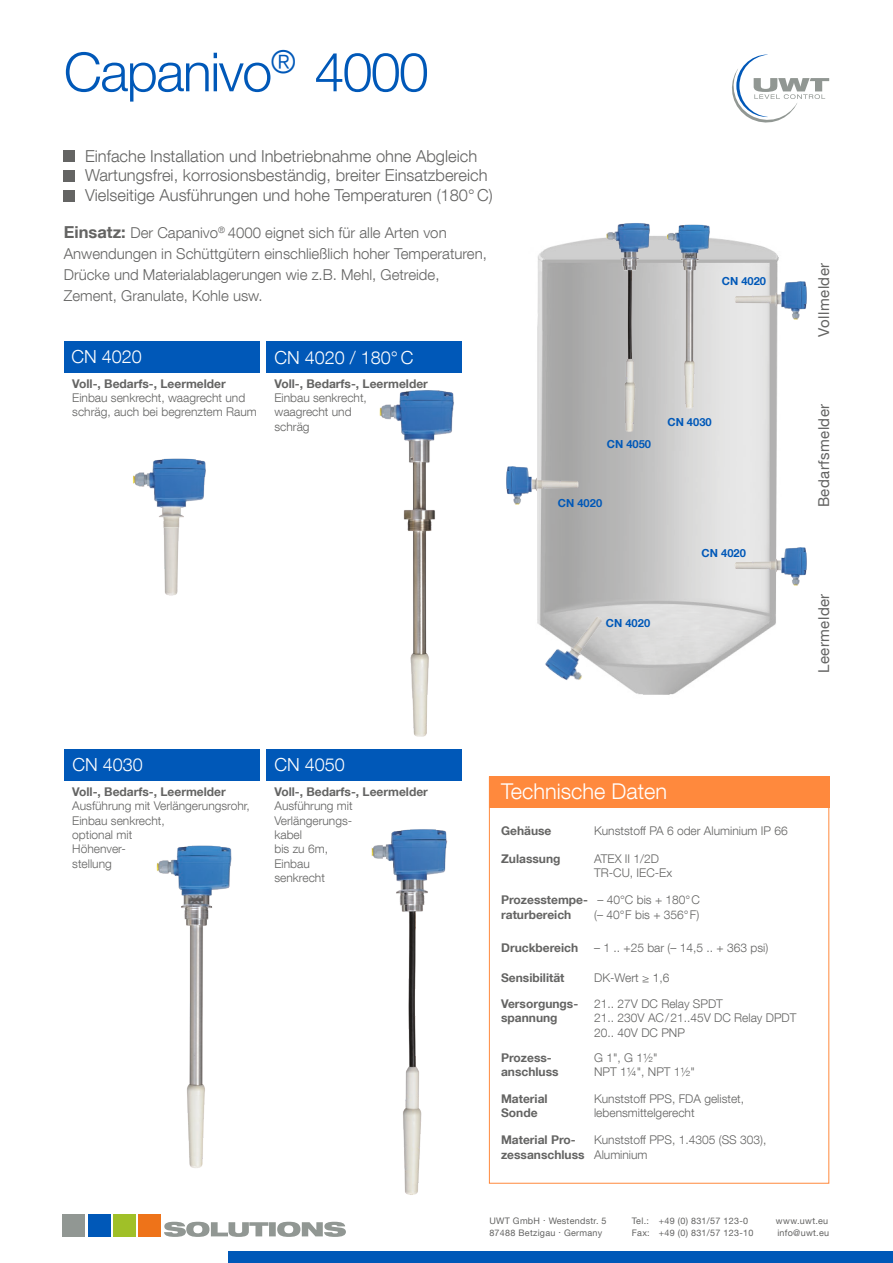
<style>
.page{position:relative;width:893px;height:1263px;background:#fff}
.page>*{position:absolute;margin:0;border:0;box-sizing:border-box;transform-origin:0 0}
.t1{font:300 54px "Helvetica Neue LT Com";letter-spacing:-.03em;color:#0058b8}
.t2{font:300 21.75px "Helvetica Neue LT Com";color:#fff}
.t3{font:300 18px "Helvetica Neue LT Com";color:#fff}
.t4{font:300 16.5px/19.8px "Helvetica Neue LT Com";color:#646463}
.t5{font:300 15px/21px "Helvetica Neue LT Com";color:#646463}
.t6{font:15px "Helvetica Neue LT Com";letter-spacing:.03em;color:#646463}
.t7{font:300 12px/14.4px "Helvetica Neue LT Com";color:#646463}
.t8{font:700 12px/14.4px "Helvetica Neue LT Com";color:#646463}
.t9{font:700 11.1px "Helvetica Neue LT Com";color:#0058b8}
.t10{font:9px "Helvetica Neue LT Com";letter-spacing:.03em;color:#646463}
.s1{font-weight:700;font-size:16.5px}
.s2{font-weight:300}
.s3{font-family:"Helvetica Neue LTCYR"}
.s4{font-weight:700}
</style>
<div class="page">
<svg style="left:732px;top:55px;width:97px;height:68px"></svg>
<img style="left:379px;top:390px;width:75px;height:347px">
<img style="left:156px;top:845px;width:76px;height:323px">
<img style="left:371px;top:829px;width:77px;height:366px">
<div style="left:63px;top:1215px;width:22px;height:22px;background:#919793"></div>
<div style="left:88px;top:1215px;width:22px;height:22px;background:#0058b8"></div>
<div style="left:113px;top:1215px;width:23px;height:22px;background:#a0c028"></div>
<div style="left:139px;top:1215px;width:22px;height:22px;background:#ee7319"></div>
<svg style="left:164px;top:1222px;width:182px;height:15px"></svg>
<div style="left:228px;top:1251px;width:665px;height:12px;background:#0058b8"></div>
<div style="left:489px;top:776px;width:340px;height:31px;background:#ff893d"></div>
<img style="left:537px;top:238px;width:242px;height:457px">
<img style="left:728px;top:270px;width:79px;height:56px">
<img style="left:728px;top:535px;width:79px;height:56px">
<img style="left:537px;top:593px;width:87px;height:101px">
<img style="left:506px;top:454px;width:78px;height:56px">
<img style="left:659px;top:224px;width:59px;height:191px">
<img style="left:601px;top:223px;width:58px;height:213px">
<img style="left:132px;top:458px;width:74px;height:138px">
<div style="left:64px;top:341px;width:195px;height:31px;background:#0058b8"></div>
<div style="left:64px;top:749px;width:195px;height:31px;background:#0058b8"></div>
<div style="left:266px;top:341px;width:195px;height:31px;background:#0058b8"></div>
<div style="left:266px;top:749px;width:195px;height:31px;background:#0058b8"></div>
<div style="left:64px;top:150px;width:11px;height:12px;background:#646463"></div>
<div style="left:64px;top:170px;width:11px;height:11px;background:#646463"></div>
<div style="left:64px;top:190px;width:11px;height:11px;background:#646463"></div>
<h1 class="t1" style="left:64px;top:39px;width:367px">Capanivo<sup>®</sup> 4000</h1>
<h3 class="t4" style="left:85px;top:146px;width:409px">Einfache Installation und Inbetriebnahme ohne Abgleich<br>Wartungsfrei, korrosionsbeständig, breiter Einsatzbereich<br>Vielseitige Ausführungen und hohe Temperaturen (180° C)</h3>
<p class="t5" style="left:64px;top:222px;width:425px"><span class="s1">Einsatz:</span> Der Capanivo<sup>®</sup> 4000 eignet sich für alle Arten von Anwendungen in Schüttgütern einschließlich hoher Temperaturen, Drücke und Materialablagerungen wie z.B. Mehl, Getreide, Zement, Granulate, Kohle usw.</p>
<h3 class="t3" style="left:71px;top:346px;width:72px">CN 4020</h3>
<p class="t8" style="left:72px;top:376px;width:155px">Voll-, Bedarfs-, Leermelder</p>
<p class="t7" style="left:72px;top:390px;width:186px">Einbau senkrecht, waagrecht und schräg, auch bei begrenztem Raum</p>
<h3 class="t3" style="left:274px;top:347px;width:140px">CN 4020 / 180° C</h3>
<p class="t8" style="left:274px;top:376px;width:155px">Voll-, Bedarfs-, Leermelder</p>
<p class="t7" style="left:274px;top:390px;width:94px">Einbau senkrecht, waagrecht und schräg</p>
<p class="t9" style="left:722px;top:274px;width:46px">CN 4020</p>
<p class="t9" style="left:607px;top:437px;width:46px">CN 4050</p>
<p class="t9" style="left:667px;top:415px;width:46px">CN 4030</p>
<p class="t9" style="left:558px;top:496px;width:46px">CN 4020</p>
<p class="t9" style="left:702px;top:545px;width:46px">CN 4020</p>
<p class="t9" style="left:606px;top:616px;width:46px">CN 4020</p>
<p class="t6" style="left:815px;top:336px;width:75px;rotate:-90deg">Vollmelder</p>
<p class="t6" style="left:815px;top:507px;width:105px;rotate:-90deg">Bedarfsmelder</p>
<p class="t6" style="left:815px;top:673px;width:81px;rotate:-90deg">Leermelder</p>
<h3 class="t3" style="left:72px;top:754px;width:72px">CN 4030</h3>
<p class="t8" style="left:72px;top:784px;width:155px">Voll-, Bedarfs-, Leermelder</p>
<p class="t7" style="left:72px;top:798px;width:179px">Ausführung mit Verlängerungsrohr,<br>Einbau senkrecht,<br>optional mit<br>Höhenver-<br>stellung</p>
<h3 class="t3" style="left:274px;top:754px;width:72px">CN 4050</h3>
<p class="t8" style="left:274px;top:784px;width:155px">Voll-, Bedarfs-, Leermelder</p>
<p class="t7" style="left:274px;top:798px;width:80px">Ausführung mit<br>Verlängerungs&shy;kabel<br>bis zu 6m,<br>Einbau senkrecht</p>
<h2 class="t2" style="left:501px;top:778px;width:167px">Technische Daten</h2>
<p class="t8" style="left:501px;top:823px;width:52px">Gehäuse</p>
<p class="t7" style="left:594px;top:823px;width:195px">Kunststoff PA 6 oder Aluminium IP 66</p>
<p class="t8" style="left:501px;top:851px;width:61px">Zulassung</p>
<p class="t7" style="left:594px;top:851px;width:80px">ATEX II 1/2D<br>TR-CU, IEC-Ex</p>
<p class="t8" style="left:501px;top:892px;width:200px">Prozesstempe- <span class="s2">– 40°C bis + 180°C </span>raturbereich</p>
<p class="t7" style="left:594px;top:907px;width:107px">(– 40°F bis + 356°F)</p>
<p class="t8" style="left:501px;top:940px;width:79px">Druckbereich</p>
<p class="t7" style="left:594px;top:940px;width:176px">– 1 .. +25 bar (– 14,5 .. + 363 psi)</p>
<p class="t8" style="left:501px;top:970px;width:65px">Sensibilität</p>
<p class="t7" style="left:594px;top:970px;width:77px">DK-Wert <span class="s3">≥ 1,6</span></p>
<p class="t8" style="left:501px;top:996px;width:79px">Versorgungs-</p>
<p class="t7" style="left:594px;top:996px;width:130px">21.. 27V DC Relay SPDT</p>
<p class="t8" style="left:501px;top:1010px;width:58px">spannung</p>
<p class="t7" style="left:594px;top:1010px;width:204px">21.. 230V AC/21..45V DC Relay DPDT<br>20.. 40V DC PNP</p>
<p class="t8" style="left:501px;top:1050px;width:52px">Prozess-</p>
<p class="t7" style="left:594px;top:1050px;width:65px">G 1", G 1½"</p>
<p class="t8" style="left:501px;top:1064px;width:59px">anschluss</p>
<p class="t7" style="left:594px;top:1064px;width:102px">NPT 1¼", NPT 1½"</p>
<p class="t8" style="left:501px;top:1091px;width:48px">Material</p>
<p class="t7" style="left:594px;top:1091px;width:152px">Kunststoff PPS, FDA gelistet,</p>
<p class="t8" style="left:501px;top:1105px;width:38px">Sonde</p>
<p class="t7" style="left:594px;top:1106px;width:102px">lebensmittelgerecht</p>
<p class="t8" style="left:501px;top:1132px;width:76px">Material Pro-</p>
<p class="t7" style="left:501px;top:1133px;width:267px;text-indent:93px">Kunststoff PPS, 1.4305 (SS 303), <span class="s4">zessanschluss</span> Aluminium</p>
<p class="t10" style="left:489px;top:1215px;width:119px">UWT GmbH . Westendstr. 5</p>
<p class="t10" style="left:632px;top:1215px;width:118px">Tel.: +49 (0) 831/57 123-0</p>
<p class="t10" style="left:776px;top:1215px;width:54px">www.uwt.eu</p>
<p class="t10" style="left:489px;top:1227px;width:115px">87488 Betzigau . Germany</p>
<p class="t10" style="left:632px;top:1227px;width:123px">Fax: +49 (0) 831/57 123-10</p>
<p class="t10" style="left:777px;top:1227px;width:53px">info@uwt.eu</p>
</div>
